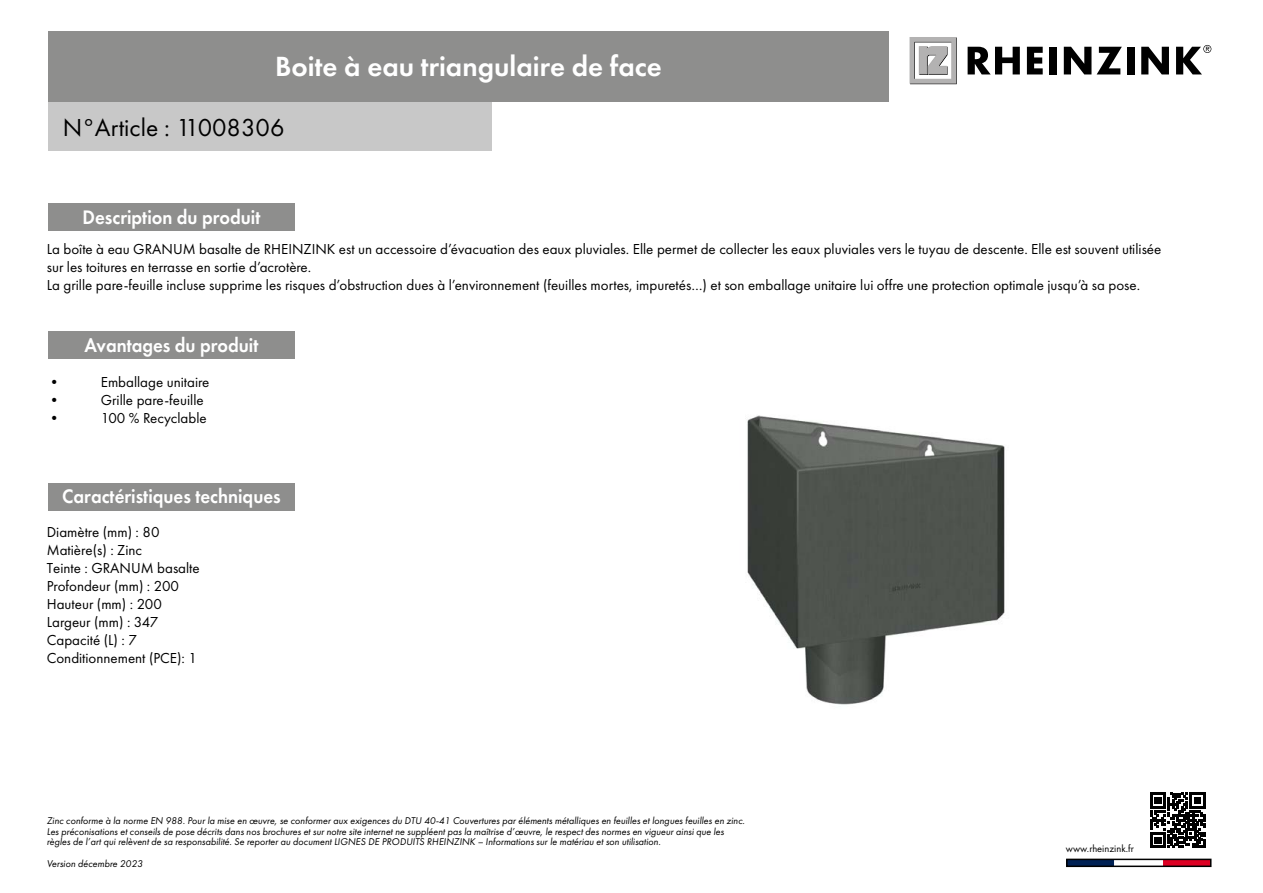
<style>
.page{position:relative;width:1263px;height:893px;background:#fff}
.page>*{position:absolute;margin:0;border:0;box-sizing:border-box;transform-origin:0 0}
.t1{font:25.5px "RZ Futura Demi";color:#fff}
.t2{font:25.5px "Futura PT";color:#000}
.t3{font:800 18px "RZ Futura";color:#fff}
.t4{font:15px/18px "Futura PT";color:#000}
.t5{font:10.5px "Futura PT";color:#000}
.t6{font:italic 9px/10.8px "RZ Futura";color:#000}
</style>
<div class="page">
<svg style="left:967px;top:47px;width:53px;height:27px"></svg>
<svg style="left:1027px;top:47px;width:16px;height:27px"></svg>
<div style="left:1049px;top:47px;width:8px;height:27px;background:#000"></div>
<svg style="left:1064px;top:47px;width:27px;height:27px"></svg>
<svg style="left:1097px;top:47px;width:25px;height:27px"></svg>
<div style="left:1127px;top:47px;width:7px;height:27px;background:#000"></div>
<svg style="left:1141px;top:47px;width:28px;height:27px"></svg>
<svg style="left:1176px;top:45px;width:35px;height:29px"></svg>
<svg style="left:909px;top:37px;width:48px;height:47px"></svg>
<div style="left:48px;top:31px;width:841px;height:71px;background:#8e8e8d"></div>
<div style="left:48px;top:331px;width:247px;height:28px;background:#8e8e8d"></div>
<img style="left:747px;top:415px;width:258px;height:290px">
<svg style="left:1150px;top:793px;width:55px;height:55px"></svg>
<img style="left:1069px;top:862px;width:139px;height:2px">
<div style="left:1066px;top:859px;width:145px;height:8px;border:2px solid #000"></div>
<div style="left:48px;top:204px;width:247px;height:27px;background:#8e8e8d"></div>
<div style="left:48px;top:483px;width:247px;height:27px;background:#8e8e8d"></div>
<div style="left:48px;top:102px;width:443px;height:49px;background:#c8c8c8"></div>
<h1 class="t1" style="left:275px;top:51px;width:388px">Boite à eau triangulaire de face</h1>
<h1 class="t2" style="left:63px;top:113px;width:223px">N°Article : 11008306</h1>
<p class="t3" style="left:83px;top:207px;width:179px">Description du produit</p>
<p class="t4" style="left:47px;top:240px;width:1116px">La boîte à eau GRANUM basalte de RHEINZINK est un accessoire d’évacuation des eaux pluviales. Elle permet de collecter les eaux pluviales vers le tuyau de descente. Elle est souvent utilisée sur les toitures en terrasse en sortie d’acrotère.<br>La grille pare-feuille incluse supprime les risques d’obstruction dues à l’environnement (feuilles mortes, impuretés…) et son emballage unitaire lui offre une protection optimale jusqu’à sa pose.</p>
<p class="t3" style="left:84px;top:334px;width:176px">Avantages du produit</p>
<p class="t4" style="left:47px;top:373px;width:16px">•</p>
<p class="t4" style="left:101px;top:373px;width:110px">Emballage unitaire</p>
<p class="t4" style="left:47px;top:391px;width:16px">•</p>
<p class="t4" style="left:101px;top:391px;width:104px">Grille pare-feuille</p>
<p class="t4" style="left:47px;top:409px;width:16px">•</p>
<p class="t4" style="left:101px;top:409px;width:107px">100 % Recyclable</p>
<p class="t3" style="left:62px;top:486px;width:220px">Caractéristiques techniques</p>
<p class="t4" style="left:47px;top:522px;width:154px">Diamètre (mm) : 80<br>Matière(s) : Zinc<br>Teinte : GRANUM basalte<br>Profondeur (mm) : 200<br>Hauteur (mm) : 200<br>Largeur (mm) : 347<br>Capacité (L) : 7<br>Conditionnement (PCE): 1</p>
<p class="t6" style="left:47px;top:815px;width:699px">Zinc conforme à la norme EN 988. Pour la mise en œuvre, se conformer aux exigences du DTU 40-41 Couvertures par éléments métalliques en feuilles et longues feuilles en zinc.<br>Les préconisations et conseils de pose décrits dans nos brochures et sur notre site internet ne suppléent pas la maîtrise d’œuvre, le respect des normes en vigueur ainsi que les règles de l’art qui relèvent de sa responsabilité. Se reporter au document LIGNES DE PRODUITS RHEINZINK – Informations sur le matériau et son utilisation.</p>
<p class="t6" style="left:47px;top:859px;width:98px">Version décembre 2023</p>
<p class="t5" style="left:1066px;top:842px;width:69px">www.rheinzink.fr</p>
</div>
